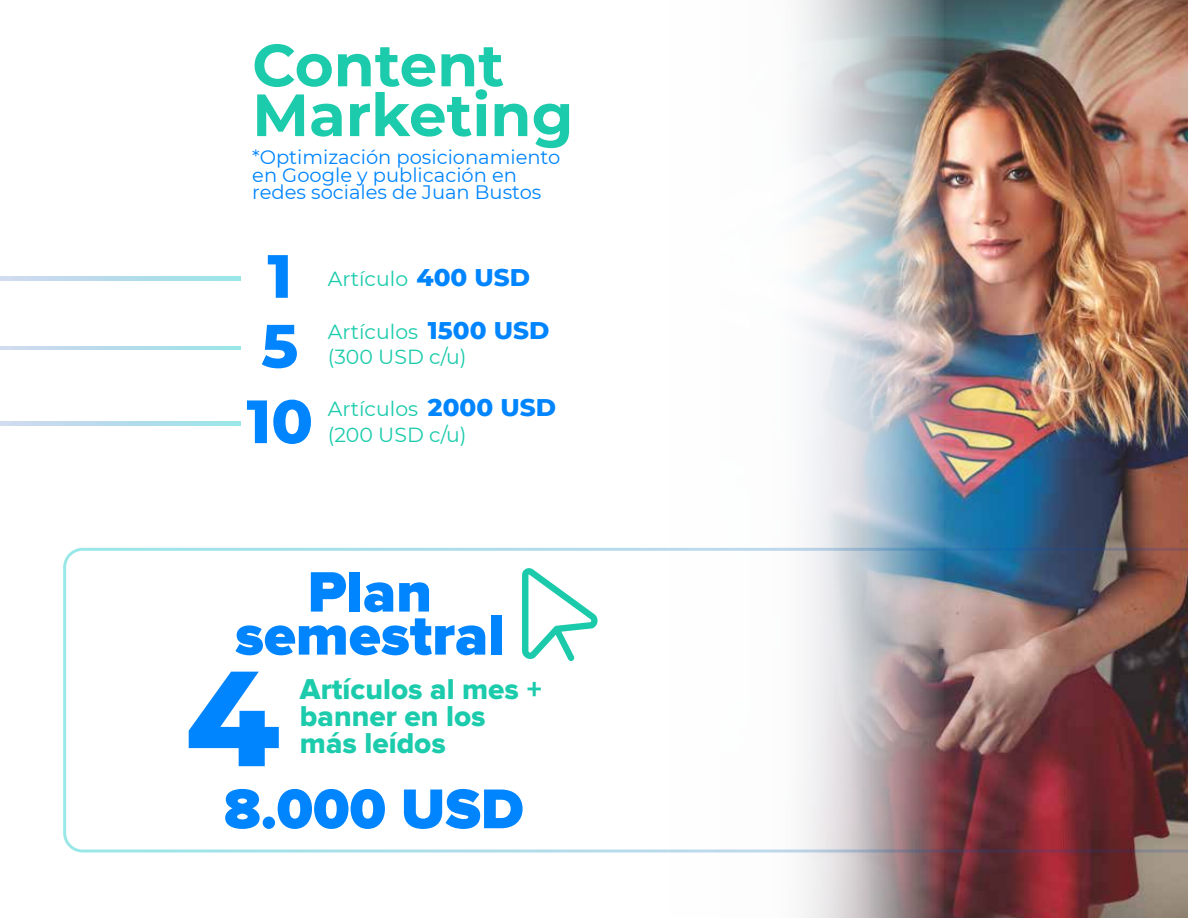
<style>
.page{position:relative;width:1188px;height:918px;background:#fff}
.page>*{position:absolute;margin:0;border:0;box-sizing:border-box;transform-origin:0 0}
.t1{font:800 135.15px "Montserrat";color:#0085ff}
.t2{font:800 60.9px/75.6px "Montserrat";color:#0085ff}
.t3{font:700 59.55px/49.8px "Montserrat";color:#1bcbac}
.t4{font:900 58.95px/43px "Proxima Nova";color:#0085ff;text-align:center}
.t5{font:900 58.05px "Proxima Nova";color:#0085ff}
.t6{font:29.85px/27px "Proxima Nova Extrabld";color:#1bcbac}
.t7{font:800 24.6px/52.9px "Montserrat";color:#0085ff}
.t8{font:20.4px/25.3px "Montserrat";color:#1bcbac}
.t9{font:19.5px/17.4px "Montserrat";color:#0085ff}
</style>
<div class="page">
<img style="left:944px;top:0;width:244px;height:918px">
<svg style="left:549px;top:0;width:395px;height:918px"></svg>
<img style="left:63px;top:548px;width:1125px;height:305px">
<svg style="left:0;top:277px;width:240px;height:3px"></svg>
<svg style="left:0;top:346px;width:240px;height:4px"></svg>
<svg style="left:0;top:422px;width:240px;height:3px"></svg>
<h3 class="t3" style="left:252px;top:37px;width:323px">Content<br>Marketing</h3>
<p class="t9" style="left:252px;top:148px;width:310px">*Optimización posicionamiento en Google y publicación en redes sociales de Juan Bustos</p>
<h2 class="t2" style="left:267px;top:235px;width:26px">1</h2>
<h2 class="t2" style="left:247px;top:305px;width:68px">5<br>10</h2>
<p class="t7" style="left:428px;top:250px;width:123px;text-indent:-11px">400 USD<br>1500 USD</p>
<p class="t8" style="left:328px;top:266px;width:82px">Artículo</p>
<p class="t8" style="left:328px;top:318px;width:140px">Artículos (300 USD c/u)</p>
<p class="t8" style="left:328px;top:396px;width:140px">Artículos (200 USD c/u)</p>
<p class="t7" style="left:428px;top:380px;width:130px">2000 USD</p>
<h3 class="t4" style="left:235px;top:573px;width:271px">Plan semestral</h3>
<h1 class="t1" style="left:185px;top:619px;width:96px">4</h1>
<h3 class="t6" style="left:300px;top:677px;width:243px">Artículos al mes + banner en los</h3>
<h3 class="t6" style="left:300px;top:731px;width:147px">más leídos</h3>
<h3 class="t5" style="left:224px;top:782px;width:301px">8.000 USD</h3>
</div>
